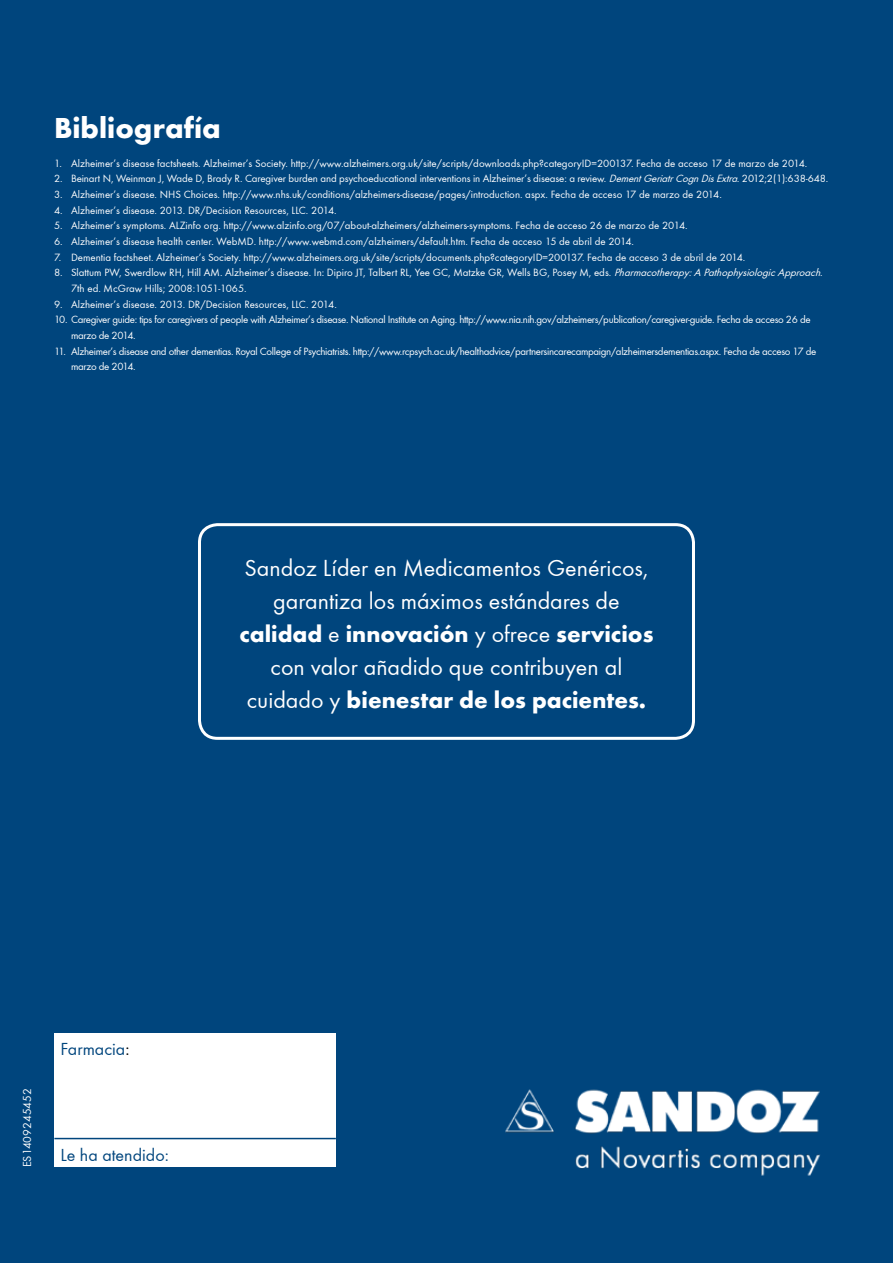
<style>
.page{position:relative;width:893px;height:1263px;background:#00457d}
.page>*{position:absolute;margin:0;border:0;box-sizing:border-box;transform-origin:0 0}
.t1{font:700 30px "Futura EF";color:#fff}
.t2{font:24px/33px "Futura EF";color:#fff;text-align:center}
.t3{font:18px "Futura EF";color:#00457d}
.t4{font:12px "Futura EF";color:#fff}
.t5{font:10.95px/15.8px "Futura EF";color:#fff}
.t6{font:10.95px/15.8px "Futura EF";letter-spacing:-.03em;color:#fff}
.s1{font-style:italic}
.s2{font-weight:700}
.s3{color:#000}
</style>
<div class="page">
<img style="left:486px;top:1084px;width:353px;height:96px">
<div style="left:198px;top:523px;width:497px;height:217px;border:3px solid #fff;border-radius:18px"></div>
<div style="left:54px;top:1033px;width:282px;height:105px;background:#fff"></div>
<div style="left:54px;top:1138px;width:282px;height:29px;background:#fff"></div>
<hr style="left:54px;top:1138px;width:282px;height:1px;background:#00457d">
<h1 class="t1" style="left:54px;top:111px;width:168px">Bibliografía</h1>
<p class="t5" style="left:54px;top:155px;width:755px">1. Alzheimer’s disease factsheets. Alzheimer’s Society. http://www.alzheimers.org.uk/site/scripts/downloads.php?categoryID=200137. Fecha de acceso 17 de marzo de 2014.</p>
<p class="t5" style="left:54px;top:171px;width:776px">2. Beinart N, Weinman J, Wade D, Brady R. Caregiver burden and psychoeducational interventions in Alzheimer’s disease: a review. <span class="s1">DementGeriatrCognDisExtra.</span>2012;2(1):638-648.</p>
<p class="t5" style="left:54px;top:186px;width:669px">3. Alzheimer’s disease. NHS Choices. http://www.nhs.uk/conditions/alzheimers-disease/pages/introduction. aspx. Fecha de acceso 17 de marzo de 2014.</p>
<p class="t5" style="left:54px;top:202px;width:284px">4. Alzheimer’s disease. 2013. DR/Decision Resources, LLC. 2014.</p>
<p class="t5" style="left:54px;top:218px;width:635px">5. Alzheimer’s symptoms. ALZinfo org. http://www.alzinfo.org/07/about-alzheimers/alzheimers-symptoms. Fecha de acceso 26 de marzo de 2014.</p>
<p class="t5" style="left:54px;top:233px;width:582px">6. Alzheimer’s disease health center. WebMD. http://www.webmd.com/alzheimers/default.htm. Fecha de acceso 15 de abril de 2014.</p>
<p class="t5" style="left:54px;top:249px;width:693px">7. Dementia factsheet. Alzheimer’s Society. http://www.alzheimers.org.uk/site/scripts/documents.php?categoryID=200137. Fecha de acceso 3 de abril de 2014.</p>
<p class="t5" style="left:71px;top:265px;width:754px;text-indent:-17px">8. Slattum PW, Swerdlow RH, Hill AM. Alzheimer’s disease. In: Dipiro JT, Talbert RL, Yee GC, Matzke GR, Wells BG, Posey M, eds. <span class="s1">Pharmacotherapy:A PathophysiologicApproach</span>.<br>7th ed. McGraw Hills; 2008:1051-1065.</p>
<p class="t5" style="left:54px;top:296px;width:284px">9. Alzheimer’s disease. 2013. DR/Decision Resources, LLC. 2014.</p>
<p class="t6" style="left:71px;top:312px;width:741px;text-indent:-17px">10. Caregiver guide: tips for caregivers of people with Alzheimer’s disease. National Institute on Aging. http://www.nia.nih.gov/alzheimers/publication/caregiver-guide. Fecha de acceso 26 de marzo de 2014.</p>
<p class="t6" style="left:71px;top:343px;width:747px;text-indent:-17px">11. Alzheimer’s disease and other dementias. Royal College of Psychiatrists. http://www.rcpsych.ac.uk/healthadvice/partnersincarecampaign/alzheimersdementias.aspx. Fecha de acceso 17 de marzo de 2014.</p>
<h2 class="t2" style="left:239px;top:552px;width:415px">Sandoz Líder en Medicamentos Genéricos, garantiza los máximos estándares de <span class="s2">calidad</span> e <span class="s2">innovación</span> y ofrece <span class="s2">servicios </span>con valor añadido que contribuyen al cuidado y <span class="s2">bienestar de los pacientes.</span></h2>
<p class="t4" style="left:20px;top:1167px;width:81px;rotate:-90deg">ES1409245452</p>
<h3 class="t3" style="left:60px;top:1039px;width:71px">Farmacia<span class="s3">:</span></h3>
<h3 class="t3" style="left:60px;top:1144px;width:110px">Le ha atendido:</h3>
</div>
